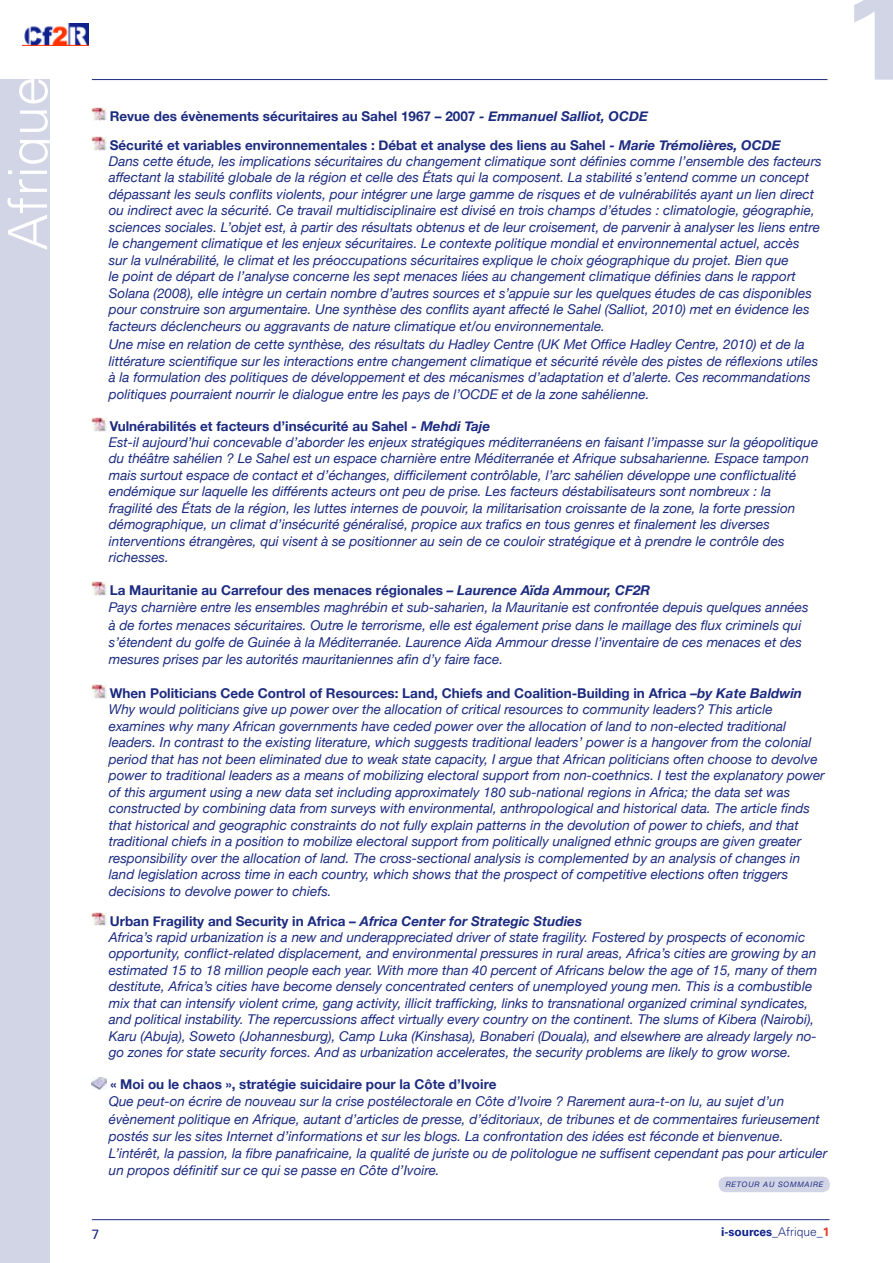
<style>
.page{position:relative;width:893px;height:1263px;background:#fff}
.page>*{position:absolute;margin:0;border:0;box-sizing:border-box;transform-origin:0 0}
.t1{font:700 126px "Univers";color:#d2d5e6}
.t2{font:300 54px "Univers";color:#fff}
.t3{font:italic 13.5px/16.5px "Helvetica Neue";color:#1c2b80}
.t4{font:700 13.5px/29.2px "Helvetica Neue";color:#1c2b80}
.t5{font:13.5px "Univers";color:#1c2b80}
.t6{font:700 12px "Univers";color:#0f218b}
.t7{font:italic 7.5px "Helvetica Neue";letter-spacing:.1em;color:#1c2b80}
.s1{font-style:italic}
.s2{font-weight:700;font-style:normal}
.s3{font-weight:700}
.s4{font-weight:300;color:#1c2b80}
.s5{color:#e53b21}
</style>
<div class="page">
<div style="left:0;top:79px;width:50px;height:1184px;background:#d2d5e6"></div>
<img style="left:22px;top:23px;width:67px;height:22px">
<hr style="left:92px;top:79px;width:735px;height:1px;background:#1c2b80">
<hr style="left:92px;top:1219px;width:737px;height:1px;background:#1c2b80">
<img style="left:92px;top:107px;width:14px;height:14px">
<img style="left:92px;top:136px;width:14px;height:14px">
<img style="left:92px;top:417px;width:14px;height:14px">
<img style="left:92px;top:581px;width:14px;height:14px">
<img style="left:92px;top:685px;width:14px;height:13px">
<img style="left:92px;top:912px;width:14px;height:14px">
<img style="left:92px;top:1077px;width:15px;height:12px">
<div style="left:718px;top:1177px;width:112px;height:15px;background:#d2d5e6;border-radius:8px"></div>
<h2 class="t2" style="left:-5px;top:250px;width:176px;rotate:-90deg">Afrique</h2>
<p class="t4" style="left:110px;top:101px;width:673px">Revue des évènements sécuritaires au Sahel 1967 – 2007 <span class="s1">- Emmanuel Salliot, OCDE<br></span>Sécurité et variables environnementales : Débat et analyse des liens au Sahel <span class="s1">- Marie Trémolières, OCDE</span></p>
<p class="t3" style="left:109px;top:152px;width:714px">Dans cette étude, les implications sécuritaires du changement climatique sont définies comme l’ensemble des facteurs affectant la stabilité globale de la région et celle des États qui la composent. La stabilité s’entend comme un concept dépassant les seuls conflits violents, pour intégrer une large gamme de risques et de vulnérabilités ayant un lien direct ou indirect avec la sécurité. Ce travail multidisciplinaire est divisé en trois champs d’études : climatologie, géographie, sciences sociales. L’objet est, à partir des résultats obtenus et de leur croisement, de parvenir à analyser les liens entre le changement climatique et les enjeux sécuritaires. Le contexte politique mondial et environnemental actuel, accès<br>sur la vulnérabilité, le climat et les préoccupations sécuritaires explique le choix géographique du projet. Bien que<br>le point de départ de l’analyse concerne les sept menaces liées au changement climatique définies dans le rapport Solana (2008), elle intègre un certain nombre d’autres sources et s’appuie sur les quelques études de cas disponibles pour construire son argumentaire. Une synthèse des conflits ayant affecté le Sahel (Salliot, 2010) met en évidence les facteurs déclencheurs ou aggravants de nature climatique et/ou environnementale.</p>
<p class="t3" style="left:109px;top:336px;width:711px">Une mise en relation de cette synthèse, des résultats du Hadley Centre (UK Met Office Hadley Centre, 2010) et de la littérature scientifique sur les interactions entre changement climatique et sécurité révèle des pistes de réflexions utiles à la formulation des politiques de développement et des mécanismes d’adaptation et d’alerte. Ces recommandations politiques pourraient nourrir le dialogue entre les pays de l’OCDE et de la zone sahélienne.</p>
<p class="t3" style="left:109px;top:418px;width:711px"><span class="s2">Vulnérabilités et facteurs d’insécurité au Sahel</span> <span class="s3">- Mehdi Taje<br></span>Est-il aujourd’hui concevable d’aborder les enjeux stratégiques méditerranéens en faisant l’impasse sur la géopolitique du théâtre sahélien ? Le Sahel est un espace charnière entre Méditerranée et Afrique subsaharienne. Espace tampon mais surtout espace de contact et d’échanges, difficilement contrôlable, l’arc sahélien développe une conflictualité endémique sur laquelle les différents acteurs ont peu de prise. Les facteurs déstabilisateurs sont nombreux : la<br>fragilité des États de la région, les luttes internes de pouvoir, la militarisation croissante de la zone, la forte pression démographique, un climat d’insécurité généralisé, propice aux trafics en tous genres et finalement les diverses interventions étrangères, qui visent à se positionner au sein de ce couloir stratégique et à prendre le contrôle des richesses.</p>
<p class="t3" style="left:109px;top:581px;width:701px;line-height:17.2px"><span class="s2">La Mauritanie au Carrefour des menaces régionales</span> <span class="s3">– Laurence Aïda Ammour, CF2R<br></span>Pays charnière entre les ensembles maghrébin et sub-saharien, la Mauritanie est confrontée depuis quelques années à de fortes menaces sécuritaires. Outre le terrorisme, elle est également prise dans le maillage des flux criminels qui s’étendent du golfe de Guinée à la Méditerranée. Laurence Aïda Ammour dresse l’inventaire de ces menaces et des mesures prises par les autorités mauritaniennes afin d’y faire face.</p>
<p class="t3" style="left:109px;top:685px;width:717px"><span class="s2">When Politicians Cede Control of Resources: Land, Chiefs and Coalition-Building in Africa</span> <span class="s3">–by Kate Baldwin </span>Why would politicians give up power over the allocation of critical resources to community leaders? This article examines why many African governments have ceded power over the allocation of land to non-elected traditional leaders. In contrast to the existing literature, which suggests traditional leaders’ power is a hangover from the colonial period that has not been eliminated due to weak state capacity, I argue that African politicians often choose to devolve power to traditional leaders as a means of mobilizing electoral support from non-coethnics. I test the explanatory power of this argument using a new data set including approximately 180 sub-national regions in Africa; the data set was constructed by combining data from surveys with environmental, anthropological and historical data. The article finds that historical and geographic constraints do not fully explain patterns in the devolution of power to chiefs, and that traditional chiefs in a position to mobilize electoral support from politically unaligned ethnic groups are given greater responsibility over the allocation of land. The cross-sectional analysis is complemented by an analysis of changes in land legislation across time in each country, which shows that the prospect of competitive elections often triggers decisions to devolve power to chiefs.</p>
<p class="t3" style="left:109px;top:912px;width:710px"><span class="s2">U rban Fragility and Security in Africa –</span> <span class="s3">Africa Center for Strategic Studies<br></span>Africa’s rapid urbanization is a new and underappreciated driver of state fragility. Fostered by prospects of economic opportunity, conflict-related displacement, and environmental pressures in rural areas, Africa’s cities are growing by an estimated 15 to 18 million people each year. With more than 40 percent of Africans below the age of 15, many of them destitute, Africa’s cities have become densely concentrated centers of unemployed young men. This is a combustible mix that can intensify violent crime, gang activity, illicit trafficking, links to transnational organized criminal syndicates, and political instability. The repercussions affect virtually every country on the continent. The slums of Kibera (Nairobi), Karu (Abuja), Soweto (Johannesburg), Camp Luka (Kinshasa), Bonaberi (Douala), and elsewhere are already largely no&shy;go zones for state security forces. And as urbanization accelerates, the security problems are likely to grow worse.</p>
<p class="t4" style="left:111px;top:1069px;width:387px">« Moi ou le chaos », stratégie suicidaire pour la Côte d’Ivoire</p>
<p class="t3" style="left:109px;top:1093px;width:720px;line-height:17.2px">Que peut-on écrire de nouveau sur la crise postélectorale en Côte d’Ivoire ? Rarement aura-t-on lu, au sujet d’un évènement politique en Afrique, autant d’articles de presse, d’éditoriaux, de tribunes et de commentaires furieusement postés sur les sites Internet d’informations et sur les blogs. La confrontation des idées est féconde et bienvenue.<br>L’intérêt, la passion, la fibre panafricaine, la qualité de juriste ou de politologue ne suffisent cependant pas pour articuler un propos définitif sur ce qui se passe en Côte d’Ivoire.</p>
<p class="t7" style="left:726px;top:1180px;width:99px">RETOUR AU SOMMAIRE</p>
<p class="t5" style="left:92px;top:1226px;width:9px">7</p>
<p class="t6" style="left:721px;top:1225px;width:110px">i-sources_<span class="s4">Afrique</span>_<span class="s5">1</span></p>
<h1 class="t1" style="left:842px;top:-39px;width:72px">1</h1>
</div>
